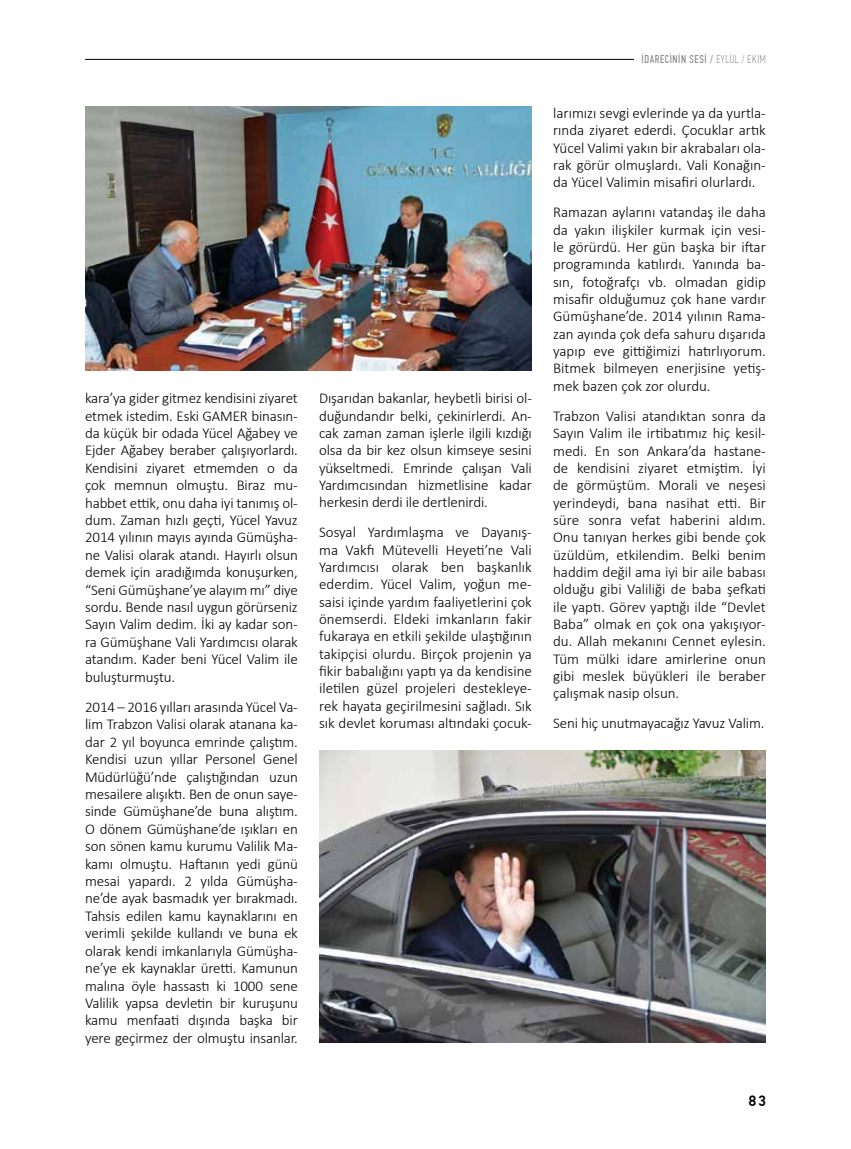
<style>
.page{position:relative;width:851px;height:1149px;background:#fff}
.page>*{position:absolute;margin:0;border:0;box-sizing:border-box;transform-origin:0 0}
.t1{font:300 15px/17.4px "Calibri";letter-spacing:-.01em;color:#000;text-align:justify}
.t2{font:500 15px "PF Din Text Pro";color:#000}
.t3{font:11.25px "PF Din Text Comp Pro";letter-spacing:.055em;color:#808285}
.s1{font-weight:100}
</style>
<div class="page">
<hr style="left:85px;top:59px;width:549px;height:1px;background:#000">
<img style="left:85px;top:106px;width:446px;height:264px">
<img style="left:319px;top:750px;width:446px;height:292px">
<p class="t1" style="left:85px;top:389px;width:214px">kara’ya gider gitmez kendisini ziyaret etmek istedim. Eski GAMER binasın&shy;da küçük bir odada Yücel Ağabey ve Ejder Ağabey beraber çalışıyorlardı.<br>Kendisini ziyaret etmemden o da çok memnun olmuştu. Biraz mu&shy;habbet ettik, onu daha iyi tanımış ol&shy;dum. Zaman hızlı geçti, Yücel Yavuz 2014 yılının mayıs ayında Gümüşha&shy;ne Valisi olarak atandı. Hayırlı olsun demek için aradığımda konuşurken, “Seni Gümüşhane’ye alayım mı” diye sordu. Bende nasıl uygun görürseniz Sayın Valim dedim. İki ay kadar son&shy;ra Gümüşhane Vali Yardımcısı olarak atandım. Kader beni Yücel Valim ile buluşturmuştu.</p>
<p class="t1" style="left:85px;top:697px;width:214px">2014 – 2016 yılları arasında Yücel Va&shy;lim Trabzon Valisi olarak atanana ka&shy;dar 2 yıl boyunca emrinde çalıştım.<br>Kendisi uzun yıllar Personel Genel Müdürlüğü’nde çalıştığından uzun mesailere alışıktı. Ben de onun saye&shy;sinde Gümüşhane’de buna alıştım.<br>O dönem Gümüşhane’de ışıkları en son sönen kamu kurumu Valilik Ma&shy;kamı olmuştu. Haftanın yedi günü mesai yapardı. 2 yılda Gümüşha&shy;ne’de ayak basmadık yer bırakmadı.<br>Tahsis edilen kamu kaynaklarını en verimli şekilde kullandı ve buna ek olarak kendi imkanlarıyla Gümüşha&shy;ne’ye ek kaynaklar üretti. Kamunun malına öyle hassastı ki 1000 sene Valilik yapsa devletin bir kuruşunu kamu menfaati dışında başka bir yere geçirmez der olmuştu insanlar.</p>
<p class="t1" style="left:319px;top:389px;width:214px">Dışarıdan bakanlar, heybetli birisi ol&shy;duğundandır belki, çekinirlerdi. An&shy;cak zaman zaman işlerle ilgili kızdığı olsa da bir kez olsun kimseye sesini yükseltmedi. Emrinde çalışan Vali Yardımcısından hizmetlisine kadar herkesin derdi ile dertlenirdi.</p>
<p class="t1" style="left:319px;top:523px;width:214px">Sosyal Yardımlaşma ve Dayanış&shy;ma Vakfı Mütevelli Heyeti’ne Vali Yardımcısı olarak ben başkanlık ederdim. Yücel Valim, yoğun me&shy;saisi içinde yardım faaliyetlerini çok önemserdi. Eldeki imkanların fakir fukaraya en etkili şekilde ulaştığının takipçisi olurdu. Birçok projenin ya fikir babalığını yaptı ya da kendisine iletilen güzel projeleri destekleye&shy;rek hayata geçirilmesini sağladı. Sık sık devlet koruması altındaki çocuk-</p>
<p class="t3" style="left:641px;top:53px;width:126px">İDARECİNİN SESİ / <span class="s1">EYLÜL / EKİM</span></p>
<p class="t1" style="left:553px;top:104px;width:214px">larımızı sevgi evlerinde ya da yurtla&shy;rında ziyaret ederdi. Çocuklar artık Yücel Valimi yakın bir akrabaları ola&shy;rak görür olmuşlardı. Vali Konağın&shy;da Yücel Valimin misafiri olurlardı.</p>
<p class="t1" style="left:553px;top:203px;width:214px">Ramazan aylarını vatandaş ile daha da yakın ilişkiler kurmak için vesi&shy;le görürdü. Her gün başka bir iftar programında katılırdı. Yanında ba&shy;sın, fotoğrafçı vb. olmadan gidip misafir olduğumuz çok hane vardır Gümüşhane’de. 2014 yılının Rama&shy;zan ayında çok defa sahuru dışarıda yapıp eve gittiğimizi hatırlıyorum.<br>Bitmek bilmeyen enerjisine yetiş&shy;mek bazen çok zor olurdu.</p>
<p class="t1" style="left:553px;top:407px;width:214px">Trabzon Valisi atandıktan sonra da Sayın Valim ile irtibatımız hiç kesil&shy;medi. En son Ankara’da hastane&shy;de kendisini ziyaret etmiştim. İyi de görmüştüm. Morali ve neşesi yerindeydi, bana nasihat etti. Bir süre sonra vefat haberini aldım.<br>Onu tanıyan herkes gibi bende çok üzüldüm, etkilendim. Belki benim haddim değil ama iyi bir aile babası olduğu gibi Valiliği de baba şefkati ile yaptı. Görev yaptığı ilde “Devlet Baba” olmak en çok ona yakışıyor&shy;du. Allah mekanını Cennet eylesin.<br>Tüm mülki idare amirlerine onun gibi meslek büyükleri ile beraber çalışmak nasip olsun.</p>
<p class="t1" style="left:553px;top:714px;width:213px">Seni hiç unutmayacağız Yavuz Valim.</p>
<p class="t2" style="left:748px;top:1091px;width:19px">83</p>
</div>
